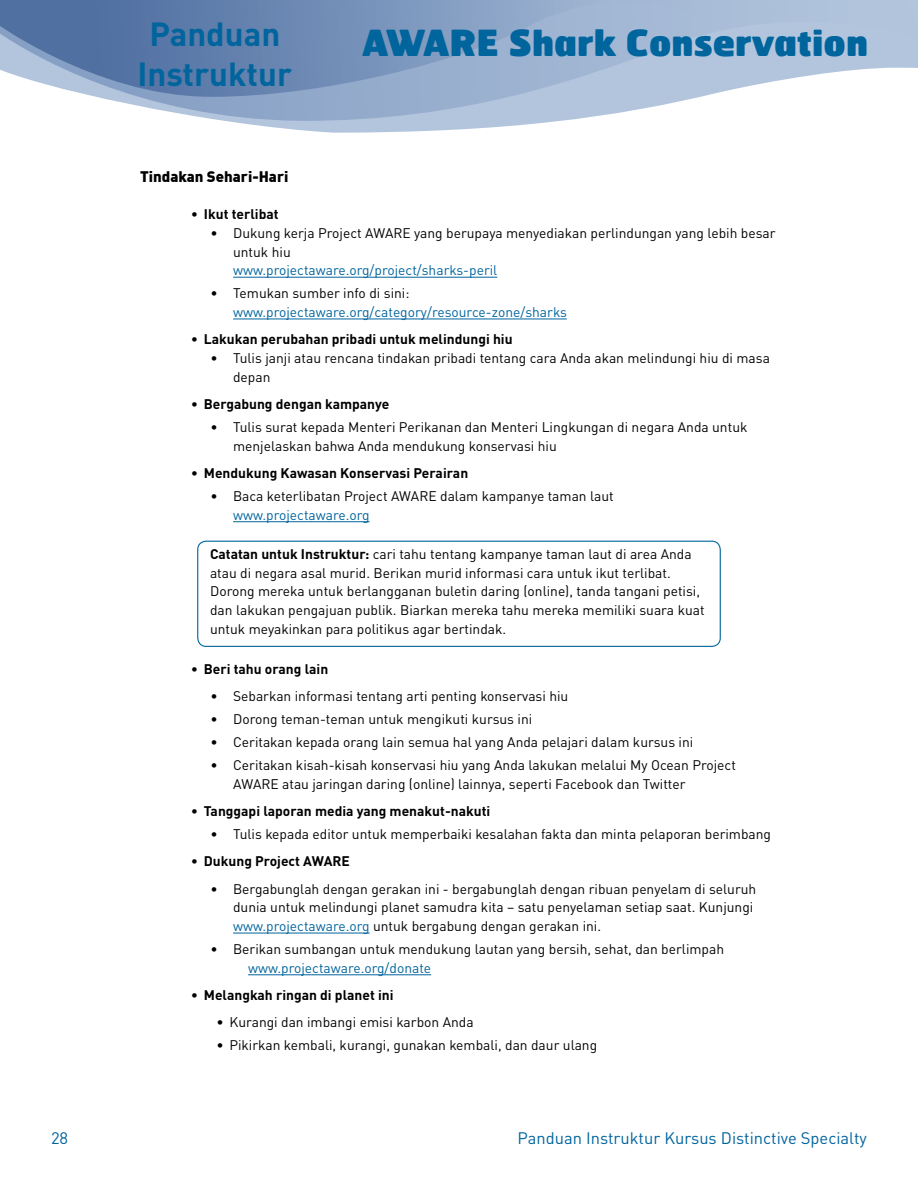
<style>
.page{position:relative;width:918px;height:1188px;background:#fff}
.page>*{position:absolute;margin:0;border:0;box-sizing:border-box;transform-origin:0 0}
.t1{font:900 36px "Hermes FB";color:#00649d}
.t2{font:700 33px "DINOT";color:#00649d}
.t3{font:16.5px "DINOT";color:#00649d}
.t4{font:900 15px "DIN Offc";color:#000}
.t5{font:13.8px/18.8px "DINOT";color:#000}
.t6{font:700 13.8px "DINOT";color:#000}
.t7{font:13.8px "DINOT";color:#00649d}
.s1{font-weight:700}
.s2{color:#00649d}
</style>
<div class="page">
<svg style="left:240px;top:123px;width:300px;height:10px;fill:#b2c5dd"></svg>
<svg style="left:98px;top:0;width:820px;height:123px;fill:#b2c5dd"></svg>
<svg style="left:0;top:0;width:710px;height:97px;background:#839cc0"></svg>
<hr style="left:233px;top:277px;width:264px;height:1px;background:#00649d">
<hr style="left:233px;top:319px;width:334px;height:1px;background:#00649d">
<hr style="left:233px;top:521px;width:137px;height:1px;background:#00649d">
<div style="left:197px;top:541px;width:524px;height:106px;border:1px solid #00649d;border-radius:9px"></div>
<hr style="left:233px;top:933px;width:137px;height:1px;background:#00649d">
<hr style="left:248px;top:974px;width:183px;height:1px;background:#00649d">
<p class="t3" style="left:51px;top:1127px;width:19px">28</p>
<h2 class="t2" style="left:149px;top:13px;width:132px">Panduan</h2>
<h1 class="t1" style="left:362px;top:18px;width:508px">AWARE Shark Conservation</h1>
<h2 class="t2" style="left:137px;top:53px;width:156px">Instruktur</h2>
<p class="t4" style="left:140px;top:166px;width:150px">Tindakan Sehari-Hari</p>
<p class="t6" style="left:191px;top:205px;width:89px">• Ikut terlibat</p>
<p class="t5" style="left:233px;top:223px;width:544px;text-indent:-23px">• Dukung kerja Project AWARE yang berupaya menyediakan perlindungan yang lebih besar untuk hiu</p>
<p class="t7" style="left:233px;top:262px;width:266px">www.projectaware.org/project/sharks-peril</p>
<p class="t5" style="left:211px;top:284px;width:200px">• Temukan sumber info di sini:</p>
<p class="t7" style="left:233px;top:303px;width:335px">www.projectaware.org/category/resource-zone/sharks</p>
<p class="t6" style="left:191px;top:330px;width:323px">• Lakukan perubahan pribadi untuk melindungi hiu</p>
<p class="t5" style="left:233px;top:348px;width:538px;text-indent:-23px">• Tulis janji atau rencana tindakan pribadi tentang cara Anda akan melindungi hiu di masa depan</p>
<p class="t6" style="left:191px;top:395px;width:200px">• Bergabung dengan kampanye</p>
<p class="t5" style="left:233px;top:417px;width:516px;text-indent:-23px">• Tulis surat kepada Menteri Perikanan dan Menteri Lingkungan di negara Anda untuk menjelaskan bahwa Anda mendukung konservasi hiu</p>
<p class="t6" style="left:191px;top:464px;width:279px">• Mendukung Kawasan Konservasi Perairan</p>
<p class="t5" style="left:211px;top:487px;width:405px">• Baca keterlibatan Project AWARE dalam kampanye taman laut</p>
<p class="t7" style="left:233px;top:506px;width:138px">www.projectaware.org</p>
<p class="t5" style="left:210px;top:544px;width:496px"><span class="s1">Catatan untuk Instruktur:</span> cari tahu tentang kampanye taman laut di area Anda atau di negara asal murid. Berikan murid informasi cara untuk ikut terlibat.<br>Dorong mereka untuk berlangganan buletin daring (online), tanda tangani petisi, dan lakukan pengajuan publik. Biarkan mereka tahu mereka memiliki suara kuat untuk meyakinkan para politikus agar bertindak.</p>
<p class="t6" style="left:191px;top:660px;width:139px">• Beri tahu orang lain</p>
<p class="t5" style="left:211px;top:687px;width:359px">• Sebarkan informasi tentang arti penting konservasi hiu</p>
<p class="t5" style="left:211px;top:710px;width:323px">• Dorong teman-teman untuk mengikuti kursus ini</p>
<p class="t5" style="left:211px;top:733px;width:484px">• Ceritakan kepada orang lain semua hal yang Anda pelajari dalam kursus ini</p>
<p class="t5" style="left:233px;top:756px;width:504px;text-indent:-23px">• Ceritakan kisah-kisah konservasi hiu yang Anda lakukan melalui My Ocean Project<br>AWARE atau jaringan daring (online) lainnya, seperti Facebook dan Twitter</p>
<p class="t6" style="left:191px;top:802px;width:301px">• Tanggapi laporan media yang menakut-nakuti</p>
<p class="t5" style="left:211px;top:825px;width:562px">• Tulis kepada editor untuk memperbaiki kesalahan fakta dan minta pelaporan berimbang</p>
<p class="t6" style="left:191px;top:852px;width:160px">• Dukung Project AWARE</p>
<p class="t5" style="left:233px;top:879px;width:525px;text-indent:-23px">• Bergabunglah dengan gerakan ini - bergabunglah dengan ribuan penyelam di seluruh dunia untuk melindungi planet samudra kita – satu penyelaman setiap saat. Kunjungi <span class="s2">www.projectaware.org</span> untuk bergabung dengan gerakan ini.</p>
<p class="t5" style="left:211px;top:940px;width:515px">• Berikan sumbangan untuk mendukung lautan yang bersih, sehat, dan berlimpah</p>
<p class="t7" style="left:248px;top:959px;width:185px">www.projectaware.org/donate</p>
<p class="t6" style="left:191px;top:986px;width:204px">• Melangkah ringan di planet ini</p>
<p class="t5" style="left:217px;top:1013px;width:259px">• Kurangi dan imbangi emisi karbon Anda</p>
<p class="t5" style="left:217px;top:1036px;width:382px">• Pikirkan kembali, kurangi, gunakan kembali, dan daur ulang</p>
<p class="t3" style="left:518px;top:1127px;width:351px">Panduan Instruktur Kursus Distinctive Specialty</p>
</div>
